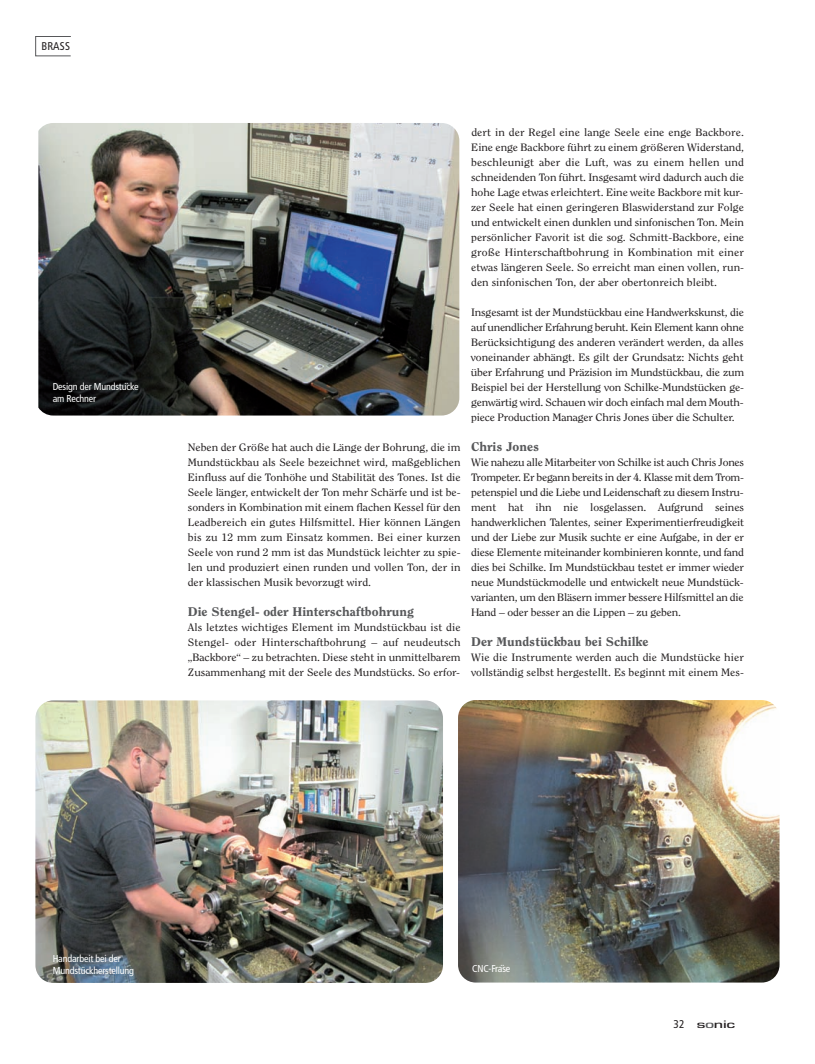
<style>
.page{position:relative;width:815px;height:1064px;background:#fff}
.page>*{position:absolute;margin:0;border:0;box-sizing:border-box;transform-origin:0 0}
.t1{font:800 12.5px "Clearface Std";color:#57585a;scale:1.1 1}
.t2{font:500 11.25px "Eurostile T";letter-spacing:-.02em;color:#231f20;scale:1.6 1}
.t3{font:condensed 11.25px "Frutiger LT Std";letter-spacing:.01em;color:#231f20}
.t4{font:10.62px/15px "Clearface Std";color:#231f20;text-align:justify;scale:1.1 1}
.t5{font:condensed 10px/12px "Frutiger LT Std";letter-spacing:-.015em;color:#fff}
.t6{font:10px "Microsoft Sans Serif";color:#fff}
.s1{font-family:"Microsoft Sans Serif";font-stretch:normal}
.s2{font-family:"Frutiger LT Std";font-weight:400;font-stretch:condensed}
.s3{color:#57585a}
</style>
<div class="page">
<div style="left:35px;top:36px;width:36px;height:20px;border:1px solid #57585a"></div>
<img style="left:35px;top:700px;width:408px;height:283px">
<img style="left:458px;top:700px;width:322px;height:282px">
<img style="left:38px;top:123px;width:421px;height:292px">
<p class="t3" style="left:41px;top:41px;width:30px">BRASS</p>
<p class="t5" style="left:53px;top:381px;width:87px">Design der Mundstucke</p>
<p class="t6" style="left:127px;top:381px;width:4px">̈</p>
<p class="t5" style="left:53px;top:393px;width:45px">am Rechner</p>
<p class="t4" style="left:188px;top:440px;width:250px">Neben der Größe hat auch die Länge der Bohrung, die im Mundstückbau als Seele bezeichnet wird, maßgeblichen Einfluss auf die Tonhöhe und Stabilität des Tones. Ist die Seele länger, entwickelt der Ton mehr Schärfe und ist be&shy;sonders in Kombination mit einem flachen Kessel für den Leadbereich ein gutes Hilfsmittel. Hier können Längen bis zu 12 mm zum Einsatz kommen. Bei einer kurzen Seele von rund 2 mm ist das Mundstück leichter zu spie&shy;len und produziert einen runden und vollen Ton, der in der klassischen Musik bevorzugt wird.</p>
<p class="t1" style="left:188px;top:606px;width:207px">Die Stengel- oder Hinterschaftbohrung</p>
<p class="t4" style="left:188px;top:620px;width:250px">Als letztes wichtiges Element im Mundstückbau ist die Stengel- oder Hinterschaftbohrung – auf neudeutsch „Backbore“ – zu betrachten. Diese steht in unmittelbarem Zusammenhang mit der Seele des Mundstücks. So erfor-</p>
<p class="t4" style="left:471px;top:125px;width:250px">dert in der Regel eine lange Seele eine enge Backbore.<br>Eine enge Backbore führt zu einem größeren Widerstand, beschleunigt aber die Luft, was zu einem hellen und schneidenden Ton führt. Insgesamt wird dadurch auch die hohe Lage etwas erleichtert. Eine weite Backbore mit kur&shy;zer Seele hat einen geringeren Blaswiderstand zur Folge und entwickelt einen dunklen und sinfonischen Ton. Mein persönlicher Favorit ist die sog. Schmitt-Backbore, eine große Hinterschaftbohrung in Kombination mit einer etwas längeren Seele. So erreicht man einen vollen, run&shy;den sinfonischen Ton, der aber obertonreich bleibt.</p>
<p class="t4" style="left:471px;top:305px;width:250px">Insgesamt ist der Mundstückbau eine Handwerkskunst, die auf unendlicher Erfahrung beruht. Kein Element kann ohne Berücksichtigung des anderen verändert werden, da alles voneinander abhängt. Es gilt der Grundsatz: Nichts geht über Erfahrung und Präzision im Mundstückbau, die zum Beispiel bei der Herstellung von Schilke-Mundstücken ge&shy;genwärtig wird. Schauen wir doch einfach mal dem Mouth&shy;piece Production Manager Chris Jones über die Schulter.</p>
<p class="t1" style="left:471px;top:441px;width:63px">Chris Jones</p>
<p class="t4" style="left:471px;top:455px;width:250px">Wie nahezu alle Mitarbeiter von Schilke ist auch Chris Jones Trompeter. Er begann bereits in der 4. Klasse mit dem Trom&shy;petenspiel und die Liebe und Leidenschaft zu diesem Instru&shy;ment hat ihn nie losgelassen. Aufgrund seines handwerklichen Talentes, seiner Experimentierfreudigkeit und der Liebe zur Musik suchte er eine Aufgabe, in der er diese Elemente miteinander kombinieren konnte, und fand dies bei Schilke. Im Mundstückbau testet er immer wieder neue Mundstückmodelle und entwickelt neue Mundstück&shy;varianten, um den Bläsern immer bessere Hilfsmittel an die Hand – oder besser an die Lippen – zu geben.</p>
<p class="t1" style="left:471px;top:636px;width:163px">Der Mundstückbau bei Schilke</p>
<p class="t4" style="left:471px;top:650px;width:250px">Wie die Instrumente werden auch die Mundstücke hier vollständig selbst hergestellt. Es beginnt mit einem Mes-</p>
<p class="t5" style="left:53px;top:953px;width:83px">Handarbeit bei der<br>Mundstückherstellung</p>
<p class="t5" style="left:472px;top:963px;width:40px">CNC-Frase<span class="s1">̈</span></p>
<p class="t2" style="left:674px;top:1017px;width:40px"><span class="s2">32</span> s<span class="s3">o</span>nic</p>
</div>
